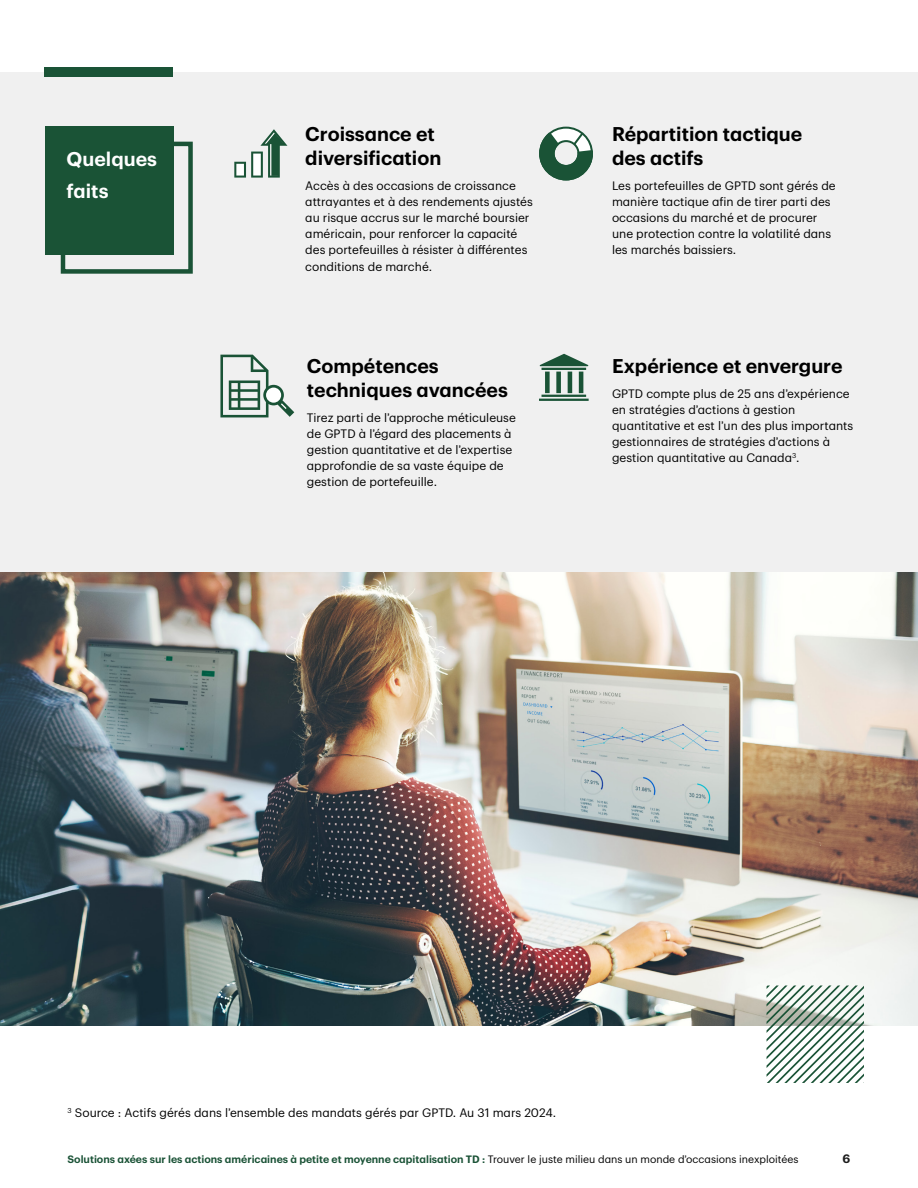
<style>
.page{position:relative;width:918px;height:1188px;background:#fff}
.page>*{position:absolute;margin:0;border:0;box-sizing:border-box;transform-origin:0 0}
.t1{font:600 19.5px/24px "TD Graphik";color:#000}
.t2{font:600 19.5px/31.5px "TD Graphik";color:#fefefe}
.t3{font:12px/16.2px "TD Graphik";color:#000}
.t4{font:600 12px "TD Graphik";color:#1c1c1c}
.t5{font:600 10.5px "TD Graphik";color:#1a5236}
.s1{font-weight:400;color:#000}
</style>
<div class="page">
<div style="left:0;top:72px;width:918px;height:513px;background:#f0f0f0"></div>
<img style="left:0;top:572px;width:918px;height:454px">
<div style="left:45px;top:126px;width:129px;height:129px;background:#1a5336"></div>
<div style="left:61px;top:142px;width:132px;height:132px;border:4px solid #1a5336"></div>
<div style="left:45px;top:68px;width:128px;height:9px;background:#1a5336"></div>
<svg style="left:234px;top:129px;width:53px;height:49px"></svg>
<svg style="left:220px;top:355px;width:74px;height:62px"></svg>
<hr style="left:542px;top:368px;width:44px;height:2px;background:#1a5336">
<hr style="left:542px;top:395px;width:44px;height:2px;background:#1a5336">
<hr style="left:539px;top:399px;width:50px;height:2px;background:#1a5336">
<div style="left:545px;top:372px;width:5px;height:21px;background:#1a5336"></div>
<div style="left:556px;top:372px;width:5px;height:21px;background:#1a5336"></div>
<hr style="left:568px;top:372px;width:4px;height:21px;background:#1a5336">
<hr style="left:579px;top:372px;width:4px;height:21px;background:#1a5336">
<svg style="left:540px;top:354px;width:48px;height:12px"></svg>
<svg style="left:767px;top:986px;width:97px;height:97px"></svg>
<svg style="left:539px;top:127px;width:54px;height:53px"></svg>
<h2 class="t2" style="left:67px;top:142px;width:92px">Quelques faits</h2>
<h3 class="t1" style="left:305px;top:120px;width:138px">Croissance et diversification</h3>
<p class="t3" style="left:305px;top:177px;width:229px">Accès à des occasions de croissance attrayantes et à des rendements ajustés au risque accrus sur le marché boursier américain, pour renforcer la capacité des portefeuilles à résister à différentes conditions de marché.</p>
<h3 class="t1" style="left:307px;top:352px;width:203px">Compétences techniques avancées</h3>
<p class="t3" style="left:307px;top:408px;width:210px">Tirez parti de l’approche méticuleuse de GPTD à l’égard des placements à gestion quantitative et de l’expertise approfondie de sa vaste équipe de gestion de portefeuille.</p>
<h3 class="t1" style="left:612px;top:120px;width:192px">Répartition tactique des actifs</h3>
<p class="t3" style="left:612px;top:177px;width:225px">Les portefeuilles de GPTD sont gérés de manière tactique afin de tirer parti des occasions du marché et de procurer une protection contre la volatilité dans les marchés baissiers.</p>
<h3 class="t1" style="left:612px;top:352px;width:232px">Expérience et envergure</h3>
<p class="t3" style="left:612px;top:384px;width:243px">GPTD compte plus de 25 ans d’expérience en stratégies d’actions à gestion quantitative et est l’un des plus importants gestionnaires de stratégies d’actions à gestion quantitative au Canada<sup>3</sup>.</p>
<p class="t3" style="left:68px;top:1103px;width:490px"><sup>3</sup> Source : Actifs gérés dans l’ensemble des mandats gérés par GPTD. Au 31 mars 2024.</p>
<p class="t5" style="left:68px;top:1151px;width:733px">Solutions axées sur les actions américaines à petite et moyenne capitalisation TD : <span class="s1">Trouver le juste milieu dans un monde d’occasions inexploitées</span></p>
<p class="t4" style="left:843px;top:1150px;width:9px">6</p>
</div>
